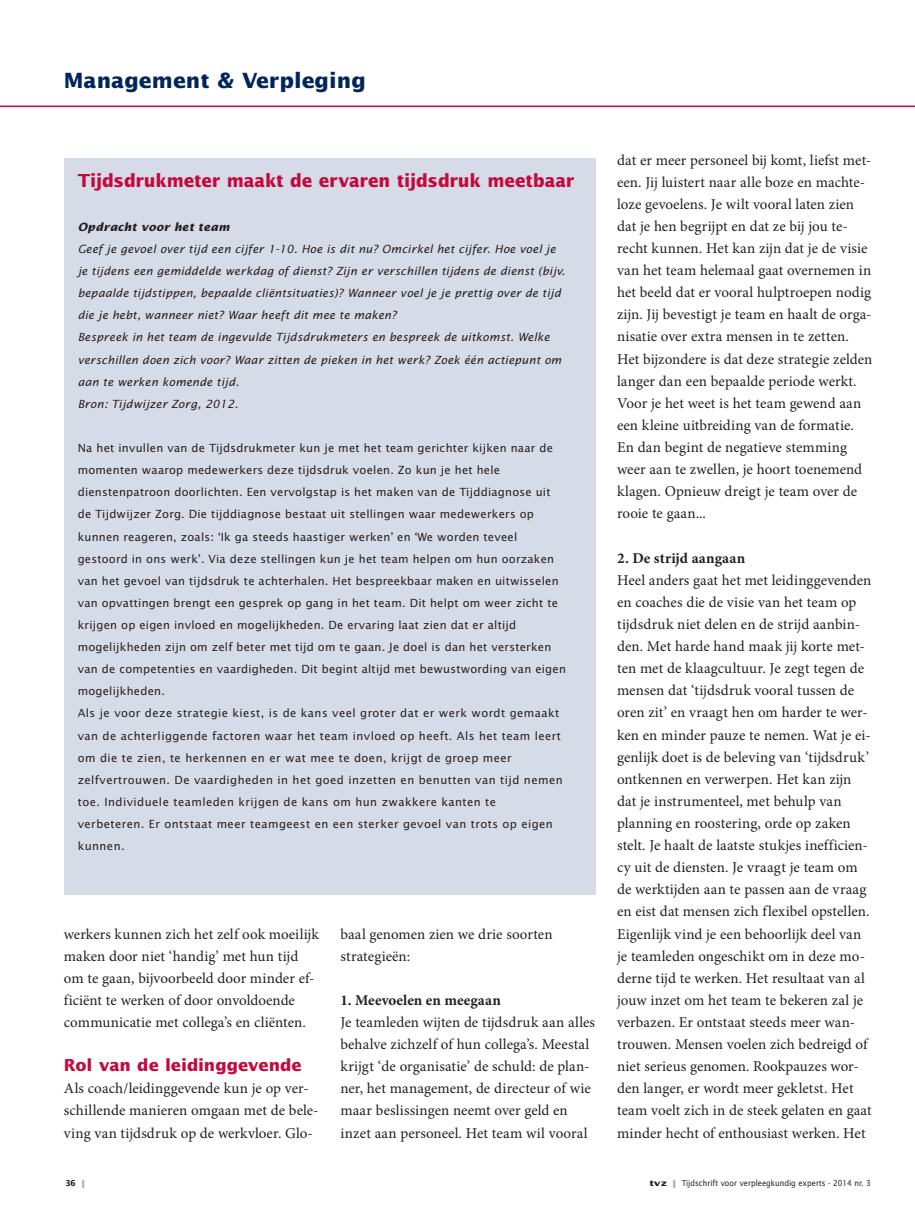
<style>
.page{position:relative;width:915px;height:1212px;background:#fff}
.page>*{position:absolute;margin:0;border:0;box-sizing:border-box;transform-origin:0 0}
._0__chapeau{font:700 21px "Lucida Sans Std";color:#00255d}
._6__sidebar_title{font:700 18px "Lucida Sans Std";letter-spacing:-.01em;color:#c4093e;scale:.95 1}
._4__bridge-head{font:700 16.5px "Lucida Sans Std";letter-spacing:-.005em;color:#c4093e}
._4__body{font:15px/22px "Minion Pro";color:#231f20}
._4__body-2{font:700 15px "Minion Pro";letter-spacing:.005em;color:#231f20}
._7__sidebar_body{font:11.25px/22px "Lucida Sans Std";letter-spacing:.02em;color:#231f20}
._7__sidebar_body-2{font:italic 11.25px/22px "Lucida Sans Std";letter-spacing:.02em;color:#231f20}
._7__sidebar_body-3{font:11.25px/22px "Lucida Sans Std";letter-spacing:.04em;color:#231f20}
._7__sidebar_body-4{font:italic 700 11.25px "Lucida Sans Std";letter-spacing:.02em;color:#231f20}
.t1{font:8.25px "Lucida Sans Std";color:#231f20;scale:.9 1}
.t2{font:700 8.25px "Lucida Sans Std";color:#231f20;scale:.9 1}
.s1{color:#a8a9ad}
.s2{font-weight:700}
.s3{font-weight:700;color:#a8a9ad}
</style>
<div class="page">
<hr style="left:0;top:106px;width:914px;height:1px;background:#c4093e">
<div style="left:64px;top:158px;width:531px;height:736px;background:#d6dbe8"></div>
<p class="_0__chapeau" style="left:64px;top:69px;width:303px">Management &amp; Verpleging</p>
<p class="_6__sidebar_title" style="left:78px;top:170px;width:524px">Tijdsdrukmeter maakt de ervaren tijdsdruk meetbaar</p>
<p class="_7__sidebar_body-4" style="left:78px;top:220px;width:153px">Opdracht voor het team</p>
<p class="_7__sidebar_body-2" style="left:78px;top:238px;width:489px">Geef je gevoel over tijd een cijfer 1-10. Hoe is dit nu? Omcirkel het cijfer. Hoe voel je je tijdens een gemiddelde werkdag of dienst? Zijn er verschillen tijdens de dienst (bijv. bepaalde tijdstippen, bepaalde cliëntsituaties)? Wanneer voel je je prettig over de tijd die je hebt, wanneer niet? Waar heeft dit mee te maken?</p>
<p class="_7__sidebar_body-2" style="left:78px;top:327px;width:485px">Bespreek in het team de ingevulde Tijdsdrukmeters en bespreek de uitkomst. Welke verschillen doen zich voor? Waar zitten de pieken in het werk? Zoek één actiepunt om aan te werken komende tijd.</p>
<p class="_7__sidebar_body-2" style="left:78px;top:393px;width:162px">Bron: Tijdwijzer Zorg, 2012.</p>
<p class="_7__sidebar_body" style="left:78px;top:437px;width:489px">Na het invullen van de Tijdsdrukmeter kun je met het team gerichter kijken naar de momenten waarop medewerkers deze tijdsdruk voelen. Zo kun je het hele dienstenpatroon doorlichten. Een vervolgstap is het maken van de Tijddiagnose uit de Tijdwijzer Zorg. Die tijddiagnose bestaat uit stellingen waar medewerkers op kunnen reageren, zoals: ‘Ik ga steeds haastiger werken’ en ‘We worden teveel gestoord in ons werk’. Via deze stellingen kun je het team helpen om hun oorzaken van het gevoel van tijdsdruk te achterhalen. Het bespreekbaar maken en uitwisselen van opvattingen brengt een gesprek op gang in het team. Dit helpt om weer zicht te krijgen op eigen invloed en mogelijkheden. De ervaring laat zien dat er altijd mogelijkheden zijn om zelf beter met tijd om te gaan. Je doel is dan het versterken van de competenties en vaardigheden. Dit begint altijd met bewustwording van eigen mogelijkheden.</p>
<p class="_7__sidebar_body-3" style="left:78px;top:702px;width:486px">Als je voor deze strategie kiest, is de kans veel groter dat er werk wordt gemaakt van de achterliggende factoren waar het team invloed op heeft. Als het team leert om die te zien, te herkennen en er wat mee te doen, krijgt de groep meer zelfvertrouwen. De vaardigheden in het goed inzetten en benutten van tijd nemen toe. Individuele teamleden krijgen de kans om hun zwakkere kanten te verbeteren. Er ontstaat meer teamgeest en een sterker gevoel van trots op eigen kunnen.</p>
<p class="_4__body" style="left:64px;top:923px;width:256px">werkers kunnen zich het zelf ook moeilijk maken door niet ‘handig’ met hun tijd om te gaan, bijvoorbeeld door minder ef&shy;ficiënt te werken of door onvoldoende communicatie met collega’s en cliënten.</p>
<p class="_4__bridge-head" style="left:64px;top:1056px;width:239px">Rol van de leidinggevende</p>
<p class="_4__body" style="left:64px;top:1077px;width:256px">Als coach/leidinggevende kun je op ver&shy;schillende manieren omgaan met de bele&shy;ving van tijdsdruk op de werkvloer. Glo-</p>
<p class="_4__body" style="left:340px;top:923px;width:213px">baal genomen zien we drie soorten strategieën:</p>
<p class="_4__body-2" style="left:340px;top:989px;width:162px">1. Meevoelen en meegaan</p>
<p class="_4__body" style="left:340px;top:1011px;width:256px">Je teamleden wijten de tijdsdruk aan alles behalve zichzelf of hun collega’s. Meestal krijgt ‘de organisatie’ de schuld: de plan&shy;ner, het management, de directeur of wie maar beslissingen neemt over geld en inzet aan personeel. Het team wil vooral</p>
<p class="_4__body" style="left:617px;top:149px;width:257px">dat er meer personeel bij komt, liefst met&shy;een. Jij luistert naar alle boze en machte&shy;loze gevoelens. Je wilt vooral laten zien dat je hen begrijpt en dat ze bij jou te&shy;recht kunnen. Het kan zijn dat je de visie van het team helemaal gaat overnemen in het beeld dat er vooral hulptroepen nodig zijn. Jij bevestigt je team en haalt de orga&shy;nisatie over extra mensen in te zetten.<br>Het bijzondere is dat deze strategie zelden langer dan een bepaalde periode werkt.<br>Voor je het weet is het team gewend aan een kleine uitbreiding van de formatie.<br>En dan begint de negatieve stemming weer aan te zwellen, je hoort toenemend klagen. Opnieuw dreigt je team over de rooie te gaan...</p>
<p class="_4__body-2" style="left:617px;top:547px;width:130px">2. De strijd aangaan</p>
<p class="_4__body" style="left:617px;top:569px;width:256px">Heel anders gaat het met leidinggevenden en coaches die de visie van het team op tijdsdruk niet delen en de strijd aanbin&shy;den. Met harde hand maak jij korte met&shy;ten met de klaagcultuur. Je zegt tegen de mensen dat ‘tijdsdruk vooral tussen de oren zit’ en vraagt hen om harder te wer&shy;ken en minder pauze te nemen. Wat je ei&shy;genlijk doet is de beleving van ‘tijdsdruk’ ontkennen en verwerpen. Het kan zijn dat je instrumenteel, met behulp van planning en roostering, orde op zaken stelt. Je haalt de laatste stukjes inefficien&shy;cy uit de diensten. Je vraagt je team om de werktijden aan te passen aan de vraag en eist dat mensen zich flexibel opstellen.<br>Eigenlijk vind je een behoorlijk deel van je teamleden ongeschikt om in deze mo&shy;derne tijd te werken. Het resultaat van al jouw inzet om het team te bekeren zal je verbazen. Er ontstaat steeds meer wan&shy;trouwen. Mensen voelen zich bedreigd of niet serieus genomen. Rookpauzes wor&shy;den langer, er wordt meer gekletst. Het team voelt zich in de steek gelaten en gaat minder hecht of enthousiast werken. Het</p>
<p class="t2" style="left:65px;top:1178px;width:24px">36 <span class="s1">|</span></p>
<p class="t1" style="left:649px;top:1178px;width:247px"><span class="s2">tvz</span> <span class="s3">|</span> Tijdschrift voor verpleegkundig experts - 2014 nr. 3</p>
</div>
